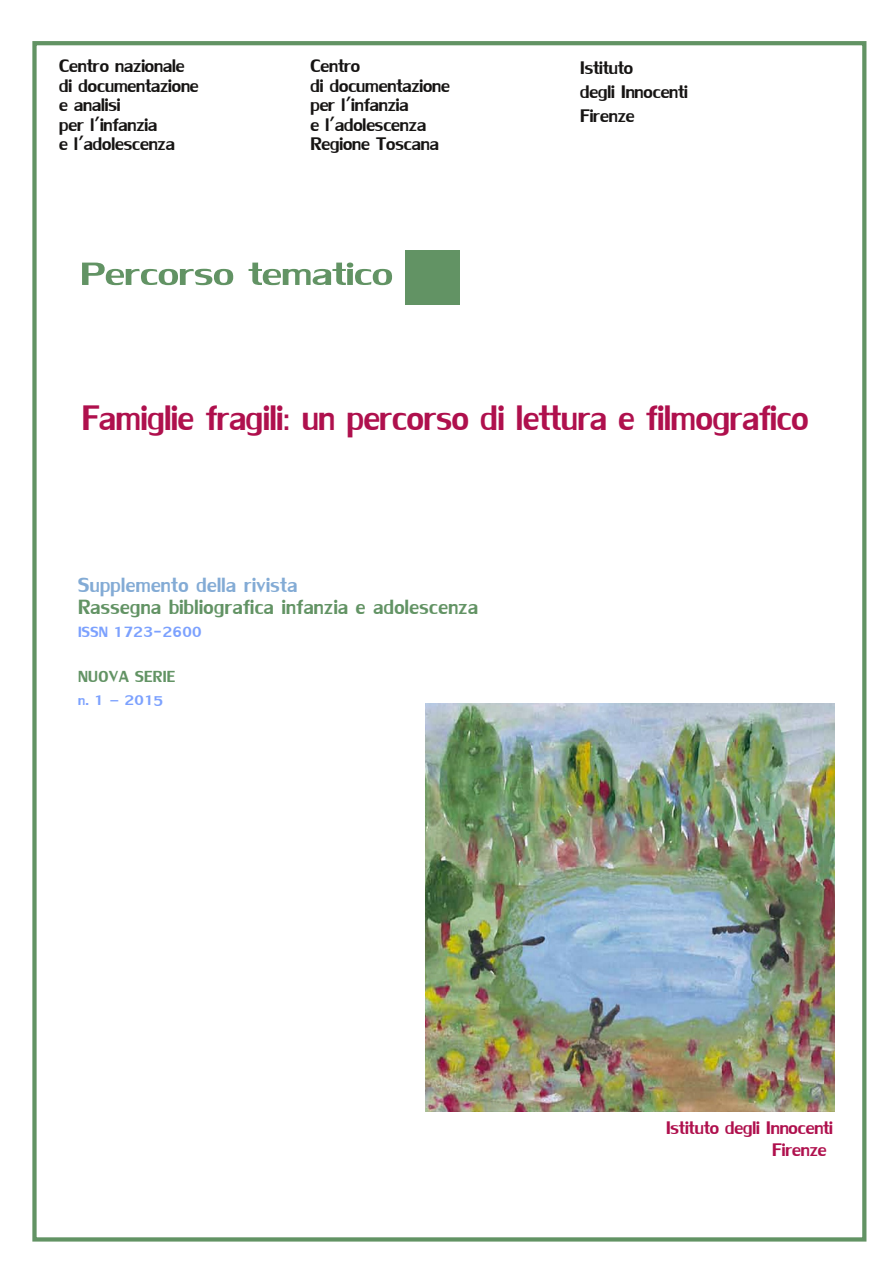
<style>
.page{position:relative;width:893px;height:1263px;background:#fff}
.page>*{position:absolute;margin:0;border:0;box-sizing:border-box;transform-origin:0 0}
.t1{font:52.5px "Lily UPC";color:#af104d;scale:.95 1}
.t2{font:48px "Lily UPC";color:#629364;scale:1.27 1}
.t3{font:30.45px "Lily UPC";letter-spacing:.02em;color:#629364;scale:.96 1}
.t4{font:30.45px "Lily UPC";letter-spacing:.02em;color:#83abd5;scale:.96 1}
.t5{font:27px/19.5px "Lily UPC";color:#161413}
.t6{font:27px/22.5px "Lily UPC";color:#af104d;text-align:right}
.t7{font:23.7px "Lily UPC";letter-spacing:.02em;color:#629364;scale:.96 1}
.t8{font:22.05px "Lily UPC";letter-spacing:.02em;color:#7ca1fe;scale:.96 1}
.t9{font:21px "Lily UPC";color:#7ca1fe}
.s1{font-size:33px}
</style>
<div class="page">
<div style="left:32px;top:41px;width:834px;height:1200px;border:4px solid #629364"></div>
<img style="left:426px;top:704px;width:408px;height:408px">
<div style="left:406px;top:251px;width:54px;height:54px;background:#629364"></div>
<p class="t5" style="left:59px;top:56px;width:141px">Centro nazionale di documentazione e analisi<br>per l'infanzia<br>e l'adolescenza</p>
<p class="t5" style="left:310px;top:56px;width:141px">Centro<br>di documentazione per l'infanzia<br>e l'adolescenza<br>Regione Toscana</p>
<p class="t5" style="left:580px;top:56px;width:109px;line-height:24px">Istituto<br>degli Innocenti<br>Firenze</p>
<h2 class="t2" style="left:80px;top:251px;width:248px">Percorso tematico</h2>
<h1 class="t1" style="left:82px;top:393px;width:766px">Famiglie fragili<span class="s1">:</span> un percorso di lettura e filmografico</h1>
<p class="t4" style="left:78px;top:571px;width:230px">Supplemento della rivista</p>
<p class="t3" style="left:78px;top:593px;width:418px">Rassegna bibliografica infanzia e adolescenza</p>
<p class="t8" style="left:78px;top:622px;width:130px">ISSN 1723-2600</p>
<p class="t7" style="left:78px;top:666px;width:103px">NUOVA SERIE</p>
<p class="t9" style="left:78px;top:690px;width:87px">n. 1 – 2015</p>
<p class="t6" style="left:666px;top:1116px;width:168px">Istituto degli Innocenti<br>Firenze</p>
</div>
